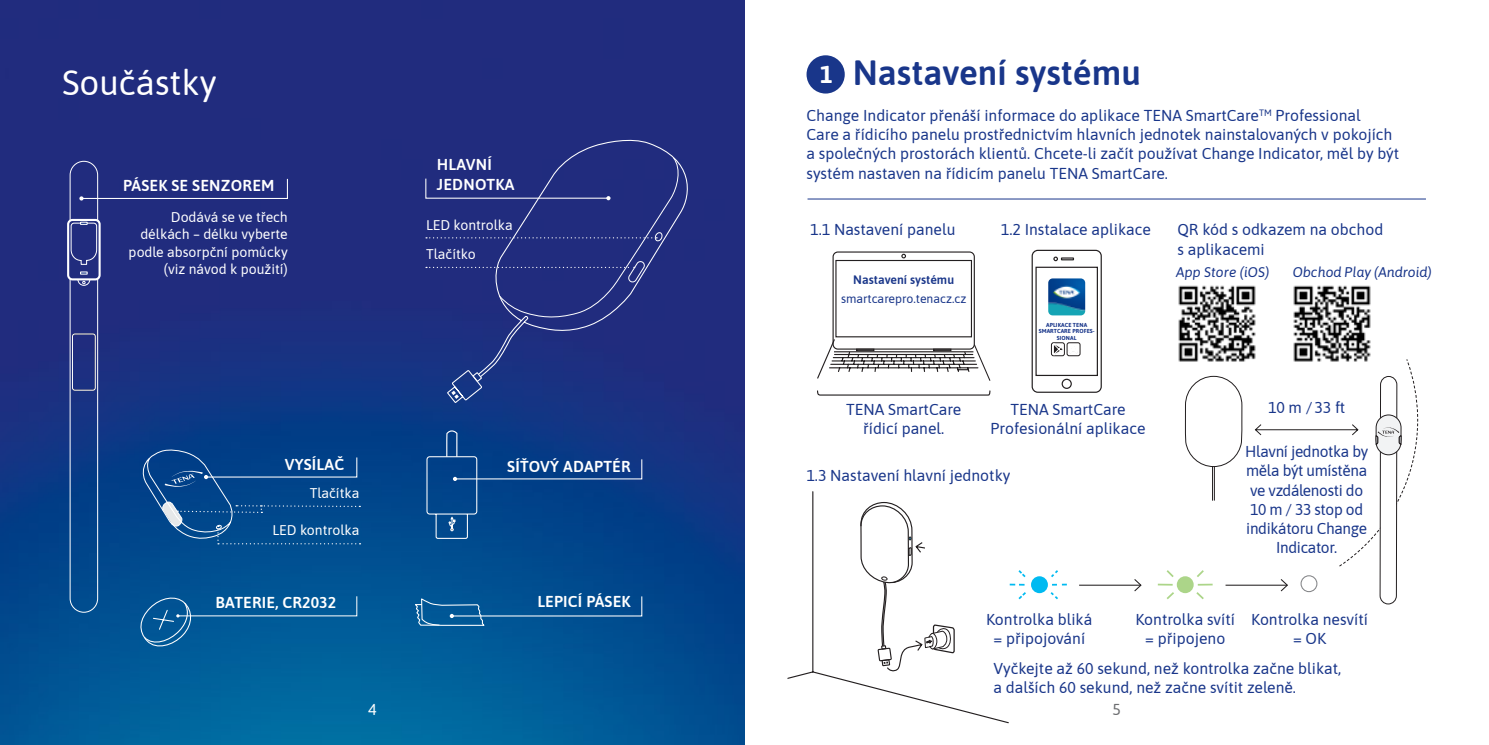
<style>
.page{position:relative;width:1489px;height:745px;background:#fff}
.page>*{position:absolute;margin:0;border:0;box-sizing:border-box;transform-origin:0 0}
.t1{font:600 35px "Asap";color:#19368a}
.t2{font:35px "Asap";color:#fff}
.t3{font:15.75px/19.2px "Asap";color:#19368a;text-align:center}
.t4{font:15.75px/19.2px "Asap";letter-spacing:-.02em;color:#19368a;text-align:center}
.t5{font:600 15.75px/19.2px "Asap";letter-spacing:.015em;color:#fff}
.t6{font:15.75px "Asap";color:#fff}
.t7{font:15.75px "Asap";color:#6c6d70}
.t8{font:14px/17.5px "Asap";color:#fff;text-align:right}
.t9{font:italic 14px "Asap";color:#19368a}
.t10{font:12.25px "Asap";color:#19368a}
.t11{font:600 12.25px "Asap";color:#19368a}
.t12{font:700 5.77px/6.6px "Asap";letter-spacing:.015em;color:#19368a;text-align:center}
.s1{font-weight:700;font-size:24.5px;color:#fff}
</style>
<div class="page">
<img style="left:0;top:0;width:744px;height:744px">
<div style="left:67px;top:219px;width:34px;height:61px;border:2px solid #fff;border-radius:4px"></div>
<div style="left:806px;top:55px;width:38px;height:38px;background:#19368a;border-radius:50%"></div>
<svg style="left:817px;top:390px;width:173px;height:6px"></svg>
<svg style="left:817px;top:251px;width:174px;height:130px"></svg>
<hr style="left:834px;top:351px;width:139px;height:1px;background:#231f20">
<hr style="left:807px;top:198px;width:618px;height:1px;background:#19368a">
<div style="left:477px;top:137px;width:218px;height:241px;background:#202c7e"></div>
<div style="left:425px;top:156px;width:257px;height:164px;background:#212c7e"></div>
<svg style="left:446px;top:369px;width:37px;height:34px"></svg>
<svg style="left:69px;top:160px;width:291px;height:489px;background:#153f88"></svg>
<svg style="left:413px;top:429px;width:230px;height:279px;background:#054e90"></svg>
<svg style="left:1031px;top:249px;width:71px;height:144px"></svg>
<svg style="left:787px;top:491px;width:40px;height:188px"></svg>
<img style="left:1048px;top:278px;width:37px;height:37px">
<img style="left:1178px;top:285px;width:78px;height:75px">
<img style="left:1293px;top:285px;width:78px;height:75px">
<hr style="left:1079px;top:584px;width:61px;height:1px;background:#231f20">
<svg style="left:1133px;top:579px;width:9px;height:13px"></svg>
<svg style="left:827px;top:502px;width:266px;height:222px"></svg>
<svg style="left:1157px;top:360px;width:261px;height:245px"></svg>
<div style="left:1300px;top:575px;width:17px;height:16px;border:1px solid #838487;border-radius:50%"></div>
<h1 class="t2" style="left:62px;top:58px;width:156px">Součástky</h1>
<p class="t5" style="left:123px;top:175px;width:153px">PÁSEK SE SENZOREM</p>
<p class="t8" style="left:129px;top:207px;width:161px">Dodává se ve třech délkách – délku vyberte podle absorpční pomůcky (viz návod k použití)</p>
<p class="t5" style="left:437px;top:154px;width:79px">HLAVNÍ<br>JEDNOTKA</p>
<p class="t8" style="left:426px;top:209px;width:88px;line-height:29.2px;text-align:left">LED kontrolka<br>Tlačítko</p>
<p class="t5" style="left:285px;top:453px;width:61px">VYSÍLAČ</p>
<p class="t5" style="left:507px;top:456px;width:125px">SÍŤOVÝ ADAPTÉR</p>
<p class="t8" style="left:310px;top:483px;width:51px">Tlačítka</p>
<p class="t8" style="left:272px;top:520px;width:88px">LED kontrolka</p>
<p class="t5" style="left:215px;top:592px;width:122px">BATERIE, CR2032</p>
<p class="t5" style="left:537px;top:591px;width:95px">LEPICÍ PÁSEK</p>
<h1 class="t1" style="left:819px;top:49px;width:322px"><span class="s1">1</span> Nastavení systému</h1>
<p class="t3" style="left:806px;top:105px;width:594px;text-align:left">Change Indicator přenáší informace do aplikace TENA SmartCare<sup>TM</sup> Professional<br>Care a řídicího panelu prostřednictvím hlavních jednotek nainstalovaných v pokojích a společných prostorách klientů. Chcete-li začít používat Change Indicator, měl by být systém nastaven na řídicím panelu TENA SmartCare.</p>
<p class="t3" style="left:810px;top:219px;width:147px">1.1 Nastavení panelu</p>
<p class="t3" style="left:1000px;top:219px;width:152px">1.2 Instalace aplikace</p>
<p class="t11" style="left:853px;top:270px;width:102px">Nastavení systému</p>
<p class="t10" style="left:841px;top:289px;width:127px">smartcarepro.tenacz.cz</p>
<p class="t3" style="left:846px;top:399px;width:117px">TENA SmartCare řídicí panel.</p>
<p class="t12" style="left:1038px;top:321px;width:57px">APLIKACE TENA<br>SMARTCARE PROFES-<br>SIONAL</p>
<p class="t3" style="left:990px;top:398px;width:156px">TENA SmartCare<br>Profesionální aplikace</p>
<p class="t3" style="left:806px;top:464px;width:205px">1.3 Nastavení hlavní jednotky</p>
<p class="t3" style="left:1177px;top:219px;width:207px;text-align:left">QR kód s odkazem na obchod s aplikacemi</p>
<p class="t9" style="left:1176px;top:262px;width:94px">App Store (iOS)</p>
<p class="t9" style="left:1292px;top:262px;width:140px">Obchod Play (Android)</p>
<p class="t3" style="left:1267px;top:397px;width:79px">10 m /33 ft</p>
<p class="t4" style="left:1244px;top:441px;width:124px">Hlavní jednotka by měla být umístěna ve vzdálenosti do<br>10 m / 33 stop od indikátoru Change<br>Indicator.</p>
<p class="t3" style="left:986px;top:608px;width:108px">Kontrolka bliká = připojování</p>
<p class="t3" style="left:1251px;top:608px;width:118px">Kontrolka nesvítí = OK</p>
<p class="t3" style="left:993px;top:657px;width:349px;text-align:left">Vyčkejte až 60 sekund, než kontrolka začne blikat, a dalších 60 sekund, než začne svítit zeleně.</p>
<p class="t3" style="left:1135px;top:608px;width:101px">Kontrolka svítí = připojeno</p>
<p class="t6" style="left:368px;top:698px;width:10px">4</p>
<p class="t7" style="left:1112px;top:698px;width:10px">5</p>
</div>
